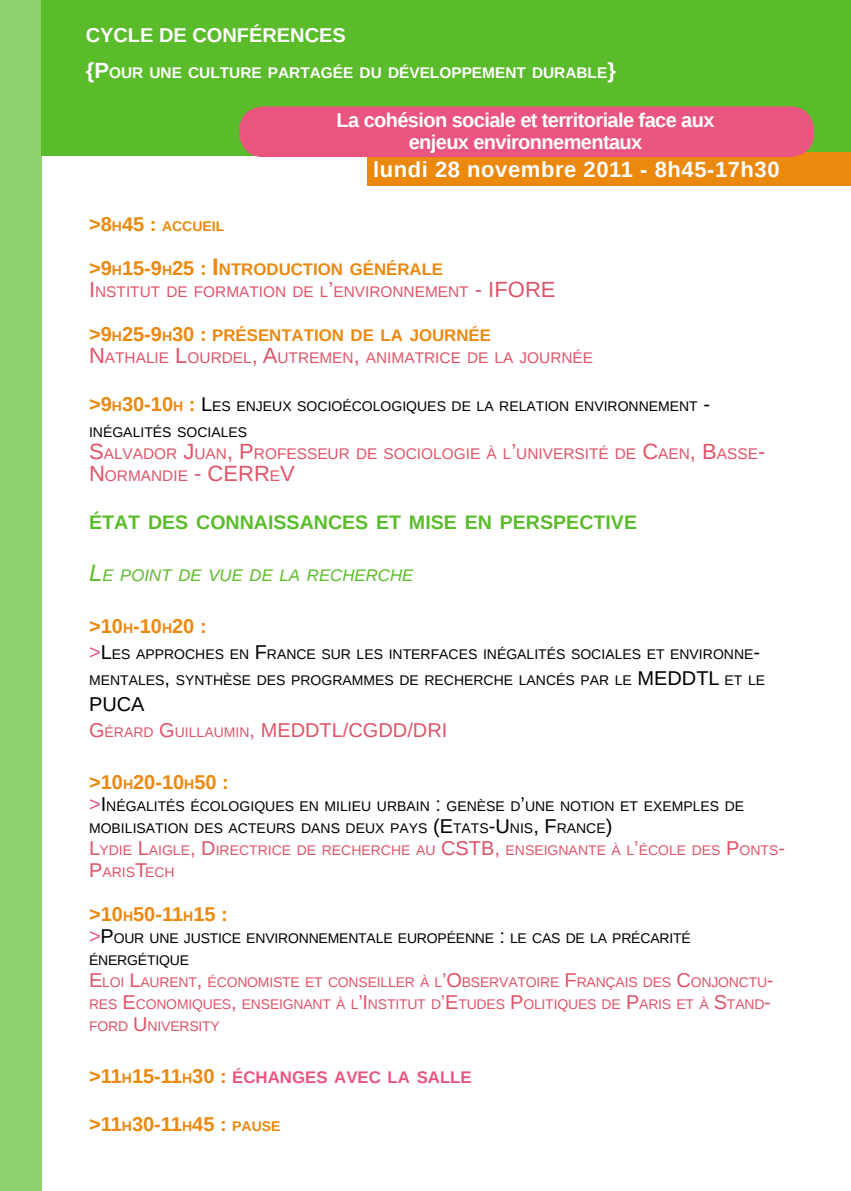
<style>
.page{position:relative;width:851px;height:1191px;background:#fff}
.page>*{position:absolute;margin:0;border:0;box-sizing:border-box;transform-origin:0 0}
.t1{font:700 22px "Liberation Sans";letter-spacing:.025em;color:#fff}
.t2{font:700 20px "Liberation Sans";color:#eb880e}
.t3{font:700 20px/22px "Liberation Sans";letter-spacing:-.03em;color:#fff;text-align:center}
.t4{font:700 20px "Liberation Sans";color:#fff}
.t5{font:20px "Liberation Sans";color:#de5569}
.t6{font:20px "Liberation Sans";color:#000}
.t7{font:700 19.6px "Liberation Sans";color:#5bbc2b}
.t8{font:700 16.8px "Liberation Sans";color:#ea5580}
.t9{font:700 16.8px "Liberation Sans";color:#eb880e}
.t10{font:italic 16.8px "Liberation Sans";color:#5bbc2b}
.t11{font:15.4px/22px "Liberation Sans";color:#de5569}
.t12{font:700 15.4px "Liberation Sans";color:#fff}
.t13{font:14px/26px "Liberation Sans";color:#000}
.t14{font:14px/22px "Liberation Sans";letter-spacing:-.015em;color:#de5569}
.t15{font:700 14px "Liberation Sans";color:#eb880e}
.s1{font-style:inherit}
.s2{font-size:22px}
.s3{font-size:20px}
.s4{font-size:14px}
.s5{font-size:24px}
.s6{font-size:16.8px}
.s7{font-weight:700;font-size:20px;color:#eb880e}
.s8{font-weight:700;color:#eb880e}
.s9{font-size:20px;color:#ea5580}
.s10{font-size:20px;color:#de5569}
.s11{color:#de5569}
.s12{font-size:20px;color:#000}
.s13{color:#000}
.s14{font-size:20px;color:#eb880e}
.s15{font-size:14px;color:#eb880e}
</style>
<div class="page">
<div style="left:0;top:0;width:42px;height:1191px;background:#8ed16d"></div>
<div style="left:41px;top:0;width:809px;height:156px;background:#5bbc2b"></div>
<div style="left:367px;top:152px;width:483px;height:34px;background:#eb880e"></div>
<div style="left:239px;top:106px;width:575px;height:51px;background:#ea5580;border-radius:24px"></div>
<h2 class="t4" style="left:86px;top:21px;width:262px">CYCLE DE CONF<span class="s1">é</span>RENCES</h2>
<p class="t12" style="left:86px;top:62px;width:345px"><span class="s2">{P</span>OUR UNE CULTURE PARTAGÉE DU DÉVELOPPE</p>
<p class="t12" style="left:482px;top:62px;width:135px">MENT DURABLE<span class="s2">}</span></p>
<h2 class="t3" style="left:336px;top:108px;width:379px">La cohésion sociale et territoriale face aux enjeux environnementaux</h2>
<h1 class="t1" style="left:373px;top:154px;width:408px">lundi 28 novembre 2011 - 8h45-17h30</h1>
<p class="t15" style="left:89px;top:216px;width:135px"><span class="s3">&gt;8</span>H<span class="s3">45 :</span> ACCUEIL</p>
<h2 class="t2" style="left:89px;top:254px;width:165px">&gt;9<span class="s4">H</span>15-9<span class="s4">H</span>25 : <span class="s5">I</span> <span class="s6">NTROD</span></h2>
<p class="t9" style="left:278px;top:257px;width:154px">UCTION GÉNÉRALE</p>
<p class="t11" style="left:89px;top:281px;width:421px"><span class="s2">I</span>NSTITUT DE FORMATION DE L<span class="s2">’</span>ENVI RONNEMENT <span class="s2">- IFORE</span></p>
<h2 class="t2" style="left:89px;top:320px;width:170px">&gt;9<span class="s4">H</span>25-9<span class="s4">H</span>30 : <span class="s6">PRÉSEN</span></h2>
<p class="t9" style="left:281px;top:323px;width:209px">TATION DE LA JOURNÉE</p>
<p class="t11" style="left:89px;top:347px;width:505px"><span class="s2">N</span>ATHALI E <span class="s2">L</span>OURDEL<span class="s2">, A</span>UTREMEN<span class="s2">,</span> ANI MATRICE DE LA JOURNÉE</p>
<p class="t13" style="left:89px;top:393px;width:622px"><span class="s7">&gt;9</span><span class="s8">H</span><span class="s7">30-10</span><span class="s8">H</span> <span class="s7">:</span> <span class="s3">L</span>ES ENJEUX SOCIOÉCOLOGIQUES DE LA RELATION ENVI RONNEMENT <span class="s3">-<br></span>I NÉGALITÉS SOCIALES</p>
<p class="t11" style="left:89px;top:443px;width:677px"><span class="s2">S</span>ALVADOR <span class="s2">J</span>UAN<span class="s2">, P</span>ROFESSEUR DE SOCIOLOGI E À L<span class="s2">’</span>UNIVERSITÉ DE <span class="s2">C</span>AEN<span class="s2">, B</span>ASSE<span class="s2">-<br>N</span>ORMANDI E <span class="s2">- CERR</span></p>
<p class="t11" style="left:270px;top:465px;width:26px">E<span class="s2">V</span></p>
<h3 class="t7" style="left:89px;top:508px;width:73px">ÉTAT DES</h3>
<h3 class="t7" style="left:196px;top:508px;width:15px">CONN</h3>
<h3 class="t7" style="left:254px;top:508px;width:74px">AISSANCES</h3>
<h3 class="t7" style="left:376px;top:508px;width:138px">ET MISE EN PERSPEC</h3>
<h3 class="t7" style="left:593px;top:508px;width:43px">TIVE</h3>
<p class="t10" style="left:89px;top:564px;width:326px"><span class="s5">L</span>E POINT DE VUE DE LA RECHERCHE</p>
<h2 class="t2" style="left:89px;top:612px;width:119px">&gt;10<span class="s4">H</span>-10<span class="s4">H</span>20 :</h2>
<p class="t13" style="left:89px;top:641px;width:672px"><span class="s9">&gt;</span><span class="s3">L</span>ES APPROCHES EN <span class="s3">F</span>RANCE SUR LES I NTERFACES I NÉGALITÉS SOCIALES ET ENVI RONNE<span class="s3">-<br></span>MENTALES<span class="s3">,</span> SYNTHÈSE DES PROGRAMMES DE RECHERCHE LANCÉS PAR LE <span class="s3">MEDDTL</span></p>
<p class="t13" style="left:724px;top:667px;width:42px">ET LE</p>
<h2 class="t6" style="left:89px;top:693px;width:28px">PUCA</h2>
<p class="t14" style="left:89px;top:721px;width:186px"><span class="s3">G</span>ÉRARD <span class="s3">G</span>UILLAUMIN<span class="s3">, MEDDTL</span></p>
<h2 class="t5" style="left:343px;top:719px;width:21px">/CGDD</h2>
<h2 class="t5" style="left:407px;top:719px;width:41px">/DRI</h2>
<h2 class="t2" style="left:89px;top:768px;width:141px">&gt;10<span class="s4">H</span>20-10<span class="s4">H</span>50 :</h2>
<p class="t13" style="left:89px;top:795px;width:656px;line-height:22px"><span class="s9">&gt;</span><span class="s3">I</span>NÉGALITÉS ÉCOLOGIQUES EN MI LI EU URBAI N <span class="s3">:</span> GENÈSE D<span class="s3">’</span>UNE NOTION ET EXEMPLES DE<br>MOBI LISATION DES ACTEURS DANS DEUX PAYS <span class="s3">(E</span>TATS<span class="s3">-U</span> NIS<span class="s3">, F</span>RANCE<span class="s3">)<br></span><span class="s10">L</span><span class="s11">YDI E</span> <span class="s10">L</span><span class="s11">AIGLE</span><span class="s10">, D</span> <span class="s11">I RECTRICE DE RECHERCHE AU</span> <span class="s10">CST</span></p>
<p class="t14" style="left:481px;top:839px;width:305px"><span class="s3">B,</span> ENSEIGNANTE À L<span class="s3">’</span>ÉCOLE DES <span class="s3">P</span>ONTS<span class="s3">-</span></p>
<p class="t14" style="left:89px;top:861px;width:87px"><span class="s3">P</span>ARI S<span class="s3">T</span>ECH</p>
<h2 class="t2" style="left:89px;top:900px;width:140px">&gt;10<span class="s4">H</span>50-11<span class="s4">H</span>15 :</h2>
<p class="t14" style="left:89px;top:927px;width:686px"><span class="s9">&gt;</span><span class="s12">P</span><span class="s13">OUR UNE JUSTICE ENVI RONNEMENTALE EUROPÉENNE</span> <span class="s12">:</span> <span class="s13">LE CAS DE LA PRÉCARITÉ ÉNERGÉTIQUE<br></span><span class="s3">E</span>LOI <span class="s3">L</span>AURENT<span class="s3">,</span> ÉCONOMISTE ET CONSEI LLER À L<span class="s3">’O</span>BSERVATOI RE <span class="s3">F</span>RANÇAIS DES <span class="s3">C</span>ONJONCTU<span class="s3">-</span>RES <span class="s3">E</span>CONOMIQUES<span class="s3">,</span> ENSEIGNANT À L<span class="s3">’I</span>NSTITUT D<span class="s3">’E</span>TUDES <span class="s3">P</span>OLITIQUES DE <span class="s3">P</span>ARIS ET À <span class="s3">S</span>TAND<span class="s3">-</span>FORD <span class="s3">U</span> NIVERSITY</p>
<p class="t8" style="left:89px;top:1065px;width:362px"><span class="s14">&gt;11</span><span class="s15">H</span><span class="s14">15-11</span><span class="s15">H</span><span class="s14">30 :</span> ÉCHANGES AVEC LA SALLE</p>
<h2 class="t2" style="left:89px;top:1110px;width:183px">&gt;11<span class="s4">H</span>30-11<span class="s4">H</span>45 : <span class="s4">PAUSE</span></h2>
</div>
